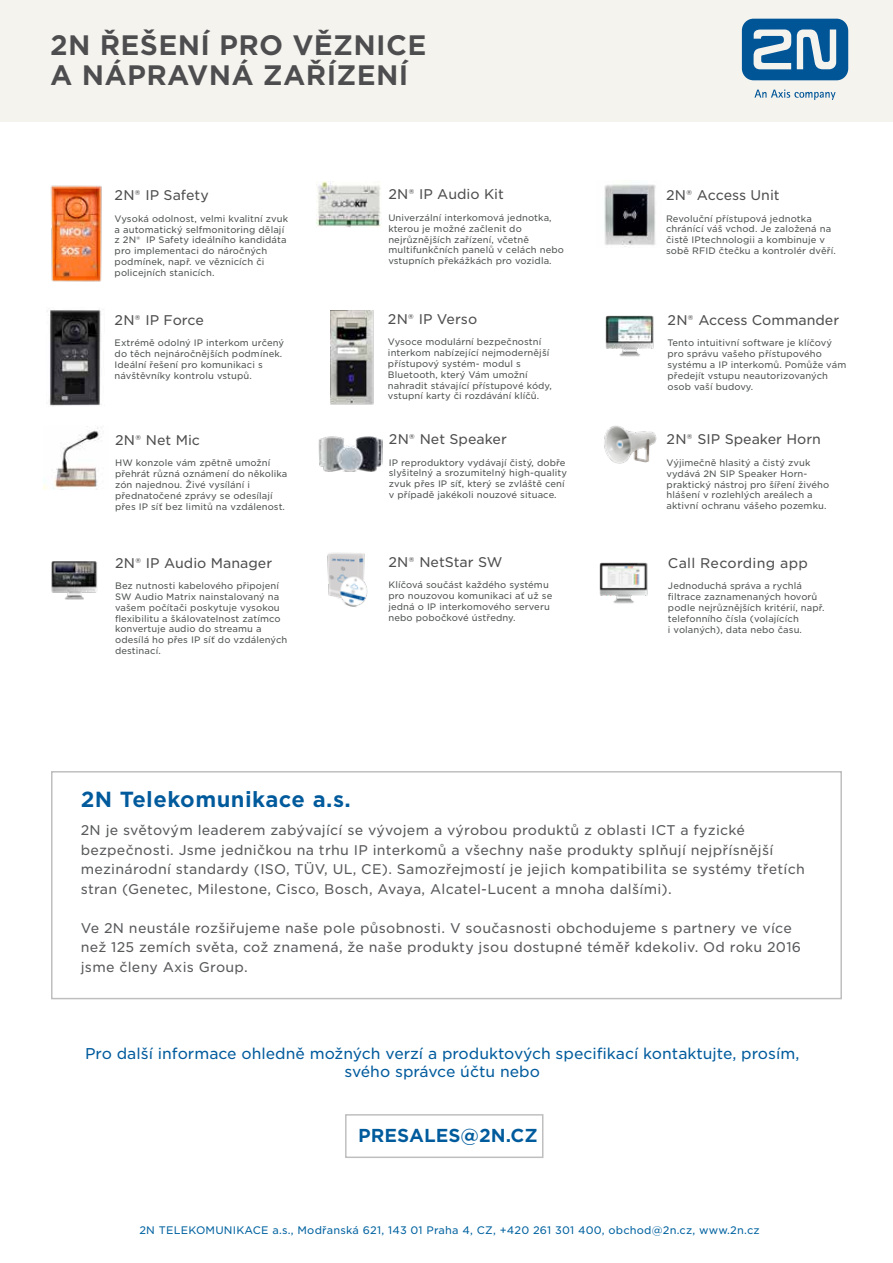
<style>
.page{position:relative;width:893px;height:1263px;background:#fff}
.page>*{position:absolute;margin:0;border:0;box-sizing:border-box;transform-origin:0 0}
.t1{font:700 27px/30px "Gotham S Sm";letter-spacing:.01em;color:#4d4d4f}
.t2{font:700 21px "Gotham S Sm";letter-spacing:.02em;color:#005a9c}
.t3{font:700 18px "Gotham S Sm";color:#005b9d}
.t4{font:15px/18px "Gotham S Sm";color:#005b9d;text-align:center}
.t5{font:13.5px/19.5px "Gotham S Sm";letter-spacing:.02em;color:#58595b}
.t6{font:13.5px "Gotham S Sm";color:#4e4e4f}
.t7{font:13.5px "Gotham S Sm";letter-spacing:.02em;color:#4e4e4f}
.t8{font:10.5px "Gotham S Sm";letter-spacing:.02em;color:#0062a0}
.t9{font:9px/10.8px "Gotham S Sm";letter-spacing:.01em;color:#4f5252}
</style>
<div class="page">
<div style="left:0;top:0;width:893px;height:121px;background:#f5f3ee"></div>
<svg style="left:742px;top:19px;width:106px;height:61px"></svg>
<svg style="left:754px;top:90px;width:82px;height:10px"></svg>
<img style="left:50px;top:185px;width:52px;height:97px">
<img style="left:317px;top:181px;width:65px;height:46px">
<img style="left:604px;top:184px;width:52px;height:63px">
<img style="left:49px;top:310px;width:53px;height:96px">
<img style="left:331px;top:311px;width:43px;height:94px">
<img style="left:605px;top:315px;width:49px;height:42px">
<img style="left:43px;top:425px;width:56px;height:65px">
<img style="left:318px;top:436px;width:64px;height:36px">
<img style="left:604px;top:425px;width:53px;height:39px">
<img style="left:51px;top:561px;width:46px;height:39px">
<img style="left:327px;top:553px;width:41px;height:54px">
<img style="left:599px;top:562px;width:49px;height:42px">
<h1 class="t1" style="left:50px;top:30px;width:378px">2N ŘEŠENÍ PRO VĚZNICE<br>A NÁPRAVNÁ ZAŘÍZENÍ</h1>
<h3 class="t6" style="left:115px;top:186px;width:96px">2N® IP Safety</h3>
<p class="t9" style="left:115px;top:213px;width:175px">Vysoká odolnost, velmi kvalitní zvuk a automatický selfmonitoring dělají z 2N® IP Safety ideálního kandidáta pro implementaci do náročných podmínek, např. ve věznicích či policejních stanicích.</p>
<h3 class="t6" style="left:115px;top:311px;width:91px">2N® IP Force</h3>
<p class="t9" style="left:115px;top:337px;width:171px">Extrémě odolný IP interkom určený do těch nejnáročnějších podmínek.<br>Ideální řešení pro komunikaci s návštěvníky kontrolu vstupů.</p>
<h3 class="t6" style="left:115px;top:431px;width:86px">2N® Net Mic</h3>
<p class="t9" style="left:115px;top:457px;width:174px">HW konzole vám zpětně umožní přehrát různá oznámení do několika zón najednou. Živé vysílání i přednatočené zprávy se odesílají přes IP síť bez limitů na vzdálenost.</p>
<h3 class="t6" style="left:115px;top:554px;width:159px">2N® IP Audio Manager</h3>
<p class="t9" style="left:115px;top:580px;width:174px">Bez nutnosti kabelového připojení<br>SW Audio Matrix nainstalovaný na vašem počítači poskytuje vysokou flexibilitu a škálovatelnost zatímco konvertuje audio do streamu a odesílá ho přes IP síť do vzdálených destinací.</p>
<h3 class="t6" style="left:388px;top:185px;width:117px">2N® IP Audio Kit</h3>
<p class="t9" style="left:388px;top:212px;width:177px">Univerzální interkomová jednotka, kterou je možné začlenit do nejrůznějších zařízení, včetně multifunkčních panelů v celách nebo vstupních překážkách pro vozidla.</p>
<h3 class="t6" style="left:388px;top:310px;width:91px">2N® IP Verso</h3>
<p class="t9" style="left:388px;top:336px;width:165px">Vysoce modulární bezpečnostní interkom nabízející nejmodernější přístupový systém- modul s<br>Bluetooth, který Vám umožní nahradit stávající přístupové kódy, vstupní karty či rozdávání klíčů.</p>
<h3 class="t6" style="left:389px;top:430px;width:120px">2N® Net Speaker</h3>
<p class="t9" style="left:389px;top:457px;width:180px">IP reproduktory vydávají čistý, dobře slyšitelný a srozumitelný high-quality zvuk přes IP síť, který se zvláště cení v případě jakékoli nouzové situace.</p>
<h3 class="t6" style="left:388px;top:553px;width:116px">2N® NetStar SW</h3>
<p class="t9" style="left:388px;top:579px;width:165px">Klíčová součást každého systému pro nouzovou komunikaci ať už se jedná o IP interkomového serveru nebo pobočkové ústředny.</p>
<h2 class="t2" style="left:81px;top:784px;width:272px">2N Telekomunikace a.s.</h2>
<h3 class="t6" style="left:666px;top:186px;width:115px">2N® Access Unit</h3>
<p class="t9" style="left:666px;top:213px;width:171px">Revoluční přístupová jednotka chránící váš vchod. Je založená na čistě IPtechnologii a kombinuje v sobě RFID čtečku a kontrolér dvěří.</p>
<h3 class="t6" style="left:667px;top:311px;width:173px">2N® Access Commander</h3>
<p class="t9" style="left:667px;top:337px;width:180px">Tento intuitivní software je klíčový pro správu vašeho přístupového systému a IP interkomů. Pomůže vám předejít vstupu neautorizovaných osob vaší budovy.</p>
<h3 class="t6" style="left:667px;top:430px;width:156px">2N® SIP Speaker Horn</h3>
<p class="t9" style="left:667px;top:457px;width:164px">Výjimečně hlasitý a čistý zvuk vydává 2N SIP Speaker Horn&shy;praktický nástroj pro šíření živého hlášení v rozlehlých areálech a aktivní ochranu vášeho pozemku.</p>
<h3 class="t7" style="left:668px;top:554px;width:141px">Call Recording app</h3>
<p class="t9" style="left:668px;top:580px;width:158px">Jednoduchá správa a rychlá filtrace zaznamenaných hovorů podle nejrůznějších kritérií, např. telefonního čísla (volajících<br>i volaných), data nebo času.</p>
<p class="t5" style="left:81px;top:820px;width:726px">2N je světovým leaderem zabývající se vývojem a výrobou produktů z oblasti ICT a fyzické bezpečnosti. Jsme jedničkou na trhu IP interkomů a všechny naše produkty splňují nejpřísnější mezinárodní standardy (ISO, TÜV, UL, CE). Samozřejmostí je jejich kompatibilita se systémy třetích stran (Genetec, Milestone, Cisco, Bosch, Avaya, Alcatel-Lucent a mnoha dalšími).</p>
<h3 class="t5" style="left:81px;top:918px;width:722px">Ve 2N neustále rozšiřujeme naše pole působnosti. V současnosti obchodujeme s partnery ve více než 125 zemích světa, což znamená, že naše produkty jsou dostupné téměř kdekoliv. Od roku 2016 jsme členy Axis Group.</h3>
<h3 class="t4" style="left:85px;top:1044px;width:716px">Pro další informace ohledně možných verzí a produktových specifikací kontaktujte, prosím, svého správce účtu nebo</h3>
<h3 class="t3" style="left:358px;top:1123px;width:181px">PRESALES@2N.CZ</h3>
<p class="t8" style="left:139px;top:1223px;width:622px">2N TELEKOMUNIKACE a.s., Modřanská 621, 143 01 Praha 4, CZ, +420 261 301 400, obchod@2n.cz, www.2n.cz</p>
</div>
